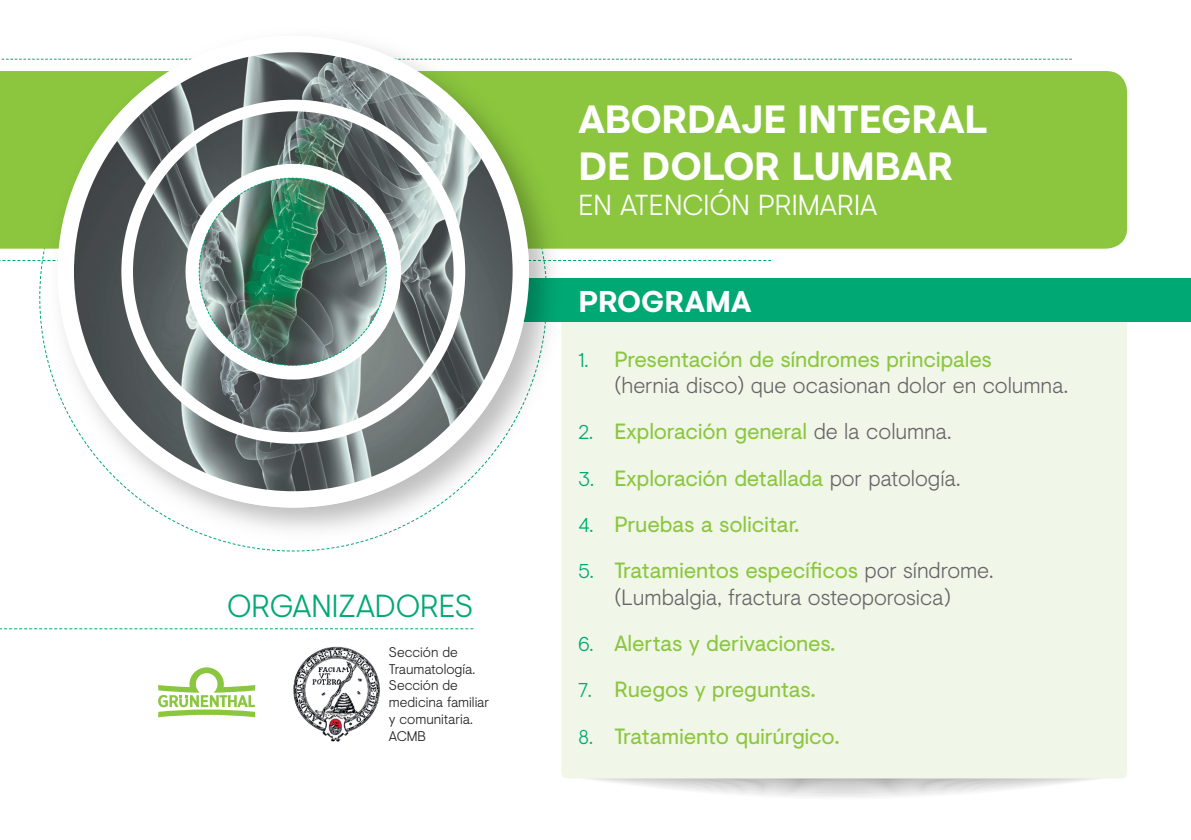
<style>
.page{position:relative;width:1191px;height:840px;background:#fff}
.page>*{position:absolute;margin:0;border:0;box-sizing:border-box;transform-origin:0 0}
.t1{font:700 39.4px/47.2px "Visuelt";letter-spacing:-.005em;color:#fff}
.t2{font:300 31.8px "Visuelt";color:#00a974}
.apartado{font:700 30px "Visuelt";color:#fff}
.t3{font:300 28.8px "Visuelt";color:#fff}
.t4{font:22px "Visuelt";letter-spacing:-.01em;color:#8bc63f}
.t5{font:300 22px/26.4px "Visuelt";letter-spacing:-.005em;color:#666669}
.t6{font:300 14px/16.8px "Visuelt";letter-spacing:-.005em;color:#231f20}
.s1{font-size:20px;color:#00a974}
.s2{font-weight:400;color:#8bc63f}
.s3{font-weight:300;font-size:20px;color:#00a974}
.s4{font-weight:300;color:#666669}
</style>
<div class="page">
<svg style="left:566px;top:778px;width:554px;height:19px"></svg>
<div style="left:561px;top:290px;width:566px;height:488px;background:#f1f7e8;border-radius:6px"></div>
<div style="left:499px;top:278px;width:692px;height:44px;background:#00a974"></div>
<svg style="left:1px;top:59px;width:1070px;height:1px"></svg>
<div style="left:0;top:71px;width:1127px;height:177px;background:#8bc63e"></div>
<img style="left:42px;top:58px;width:527px;height:488px">
<svg style="left:44px;top:44px;width:499px;height:477px"></svg>
<img style="left:74px;top:52px;width:438px;height:439px">
<img style="left:133px;top:111px;width:320px;height:321px">
<svg style="left:0;top:177px;width:771px;height:189px"></svg>
<svg style="left:158px;top:667px;width:97px;height:49px"></svg>
<img style="left:293px;top:646px;width:87px;height:96px">
<svg style="left:0;top:628px;width:473px;height:1px"></svg>
<p class="t2" style="left:227px;top:583px;width:247px">ORGANIZADORES</p>
<p class="t6" style="left:389px;top:642px;width:102px">Sección de<br>Traumatología.<br>Sección de medicina familiar y comunitaria.<br>ACMB</p>
<p class="t1" style="left:578px;top:94px;width:411px">ABORDAJE INTEGRAL<br>DE DOLOR LUMBAR</p>
<p class="t3" style="left:578px;top:184px;width:300px">EN ATENCIÓN PRIMARIA</p>
<p class="apartado" style="left:578px;top:279px;width:174px">PROGRAMA</p>
<p class="t5" style="left:614px;top:344px;width:455px;text-indent:-36px"><span class="s1">1.</span> <span class="s2">Presentación de síndromes principales<br></span>(hernia disco) que ocasionan dolor en columna.</p>
<p class="t4" style="left:578px;top:416px;width:375px"><span class="s3">2.</span> Exploración general <span class="s4">de la columna.</span></p>
<p class="t4" style="left:578px;top:462px;width:383px"><span class="s3">3.</span> Exploración detallada <span class="s4">por patología.</span></p>
<p class="t4" style="left:578px;top:508px;width:222px"><span class="s3">4.</span> Pruebas a solicitar.</p>
<p class="t5" style="left:578px;top:556px;width:416px;text-align:center"><span class="s1">5.</span> <span class="s2">Tratamientos específicos</span> por síndrome. (Lumbalgia, fractura osteoporosica)</p>
<p class="t4" style="left:578px;top:627px;width:258px"><span class="s3">6.</span> Alertas y derivaciones.</p>
<p class="t4" style="left:578px;top:673px;width:239px"><span class="s3">7.</span> Ruegos y preguntas.</p>
<p class="t4" style="left:578px;top:719px;width:263px"><span class="s3">8.</span> Tratamiento quirúrgico.</p>
</div>
